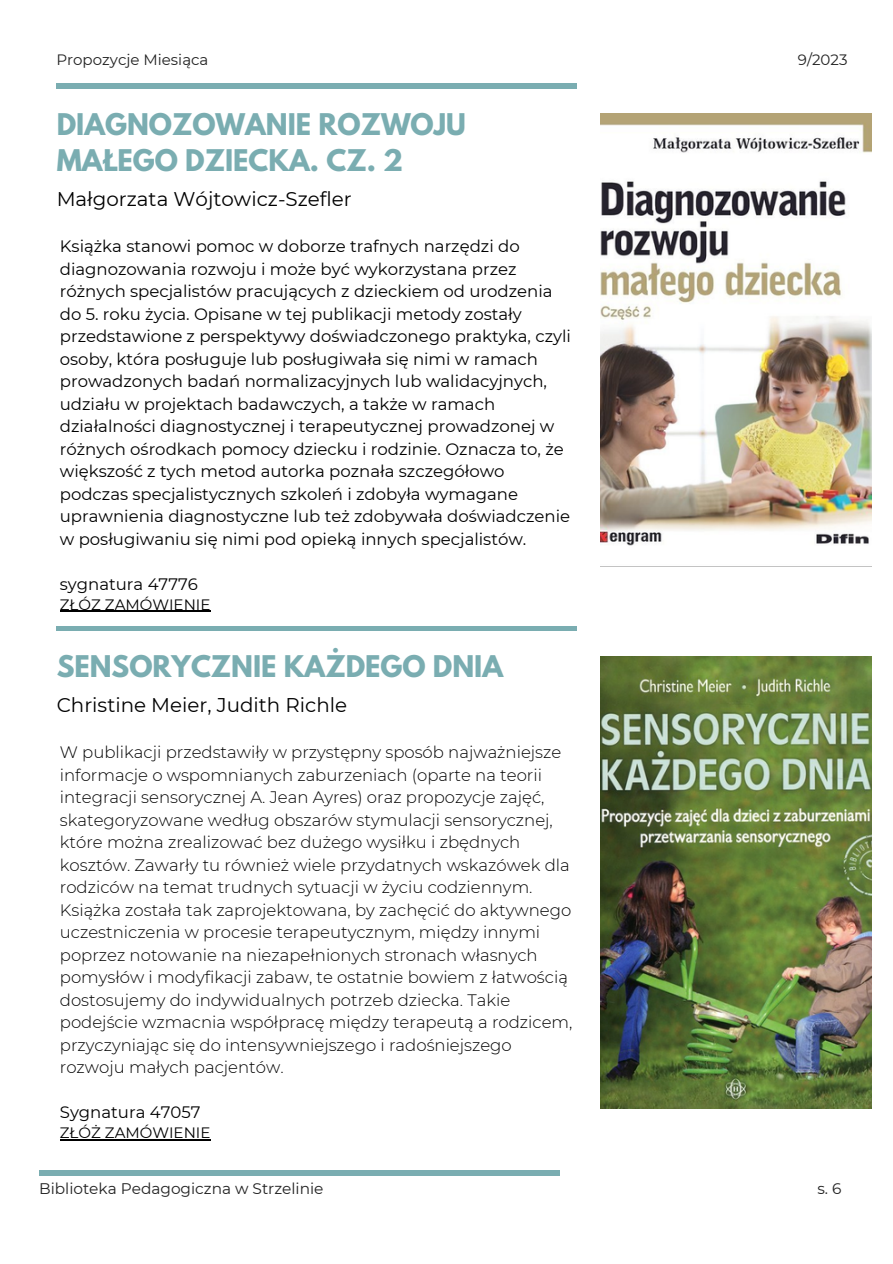
<style>
.page{position:relative;width:893px;height:1264px;background:#fff}
.page>*{position:absolute;margin:0;border:0;box-sizing:border-box;transform-origin:0 0}
.t1{font:700 26.4px/36px "League Spartan";color:#7aadb1}
.t2{font:19.8px "Montserrat";color:#000}
.t3{font:300 16.5px/22.5px "Montserrat";color:#000}
.t4{font:16.5px/22.5px "Montserrat";color:#000}
.t5{font:15.3px "Montserrat";color:#222}
.t6{font:15px "Montserrat";color:#000}
.t7{font:15px "Montserrat";color:#222}
</style>
<div class="page">
<img style="left:600px;top:114px;width:271px;height:432px">
<div style="left:56px;top:626px;width:521px;height:5px;background:#7aadb1"></div>
<div style="left:39px;top:1170px;width:520px;height:5px;background:#7aadb1"></div>
<div style="left:57px;top:84px;width:520px;height:5px;background:#7aadb1"></div>
<img style="left:600px;top:656px;width:271px;height:452px">
<hr style="left:60px;top:611px;width:150px;height:1px;background:#000">
<hr style="left:60px;top:1139px;width:150px;height:1px;background:#000">
<p class="t7" style="left:56px;top:50px;width:153px">Propozycje Miesiąca</p>
<p class="t7" style="left:797px;top:50px;width:51px">9/2023</p>
<p class="t1" style="left:57px;top:110px;width:411px">DIAGNOZOWANIE ROZWOJU<br>MAŁEGO DZIECKA. CZ. 2</p>
<p class="t2" style="left:57px;top:187px;width:296px">Małgorzata Wójtowicz-Szefler</p>
<p class="t4" style="left:60px;top:235px;width:512px">Książka stanowi pomoc w doborze trafnych narzędzi do diagnozowania rozwoju i może być wykorzystana przez różnych specjalistów pracujących z dzieckiem od urodzenia do 5. roku życia. Opisane w tej publikacji metody zostały przedstawione z perspektywy doświadczonego praktyka, czyli osoby, która posługuje lub posługiwała się nimi w ramach prowadzonych badań normalizacyjnych lub walidacyjnych, udziału w projektach badawczych, a także w ramach działalności diagnostycznej i terapeutycznej prowadzonej w różnych ośrodkach pomocy dziecku i rodzinie. Oznacza to, że większość z tych metod autorka poznała szczegółowo podczas specjalistycznych szkoleń i zdobyła wymagane uprawnienia diagnostyczne lub też zdobywała doświadczenie w posługiwaniu się nimi pod opieką innych specjalistów.</p>
<p class="t4" style="left:60px;top:572px;width:139px">sygnatura 47776</p>
<p class="t6" style="left:60px;top:595px;width:152px">ZŁÓZ ZAMÓWIENIE</p>
<p class="t1" style="left:57px;top:651px;width:448px">SENSORYCZNIE KAŻDEGO DNIA</p>
<p class="t2" style="left:57px;top:693px;width:292px">Christine Meier, Judith Richle</p>
<p class="t3" style="left:60px;top:741px;width:511px">W publikacji przedstawiły w przystępny sposób najważniejsze informacje o wspomnianych zaburzeniach (oparte na teorii integracji sensorycznej A. Jean Ayres) oraz propozycje zajęć, skategoryzowane według obszarów stymulacji sensorycznej, które można zrealizować bez dużego wysiłku i zbędnych kosztów. Zawarły tu również wiele przydatnych wskazówek dla rodziców na temat trudnych sytuacji w życiu codziennym.</p>
<p class="t3" style="left:60px;top:898px;width:514px">Książka została tak zaprojektowana, by zachęcić do aktywnego uczestniczenia w procesie terapeutycznym, między innymi poprzez notowanie na niezapełnionych stronach własnych pomysłów i modyfikacji zabaw, te ostatnie bowiem z łatwością dostosujemy do indywidualnych potrzeb dziecka. Takie podejście wzmacnia współpracę między terapeutą a rodzicem, przyczyniając się do intensywniejszego i radośniejszego rozwoju małych pacjentów.</p>
<p class="t4" style="left:60px;top:1100px;width:142px">Sygnatura 47057</p>
<p class="t6" style="left:60px;top:1123px;width:152px">ZŁÓŻ ZAMÓWIENIE</p>
<p class="t5" style="left:39px;top:1179px;width:286px">Biblioteka Pedagogiczna w Strzelinie</p>
<p class="t5" style="left:817px;top:1179px;width:26px">s. 6</p>
</div>
